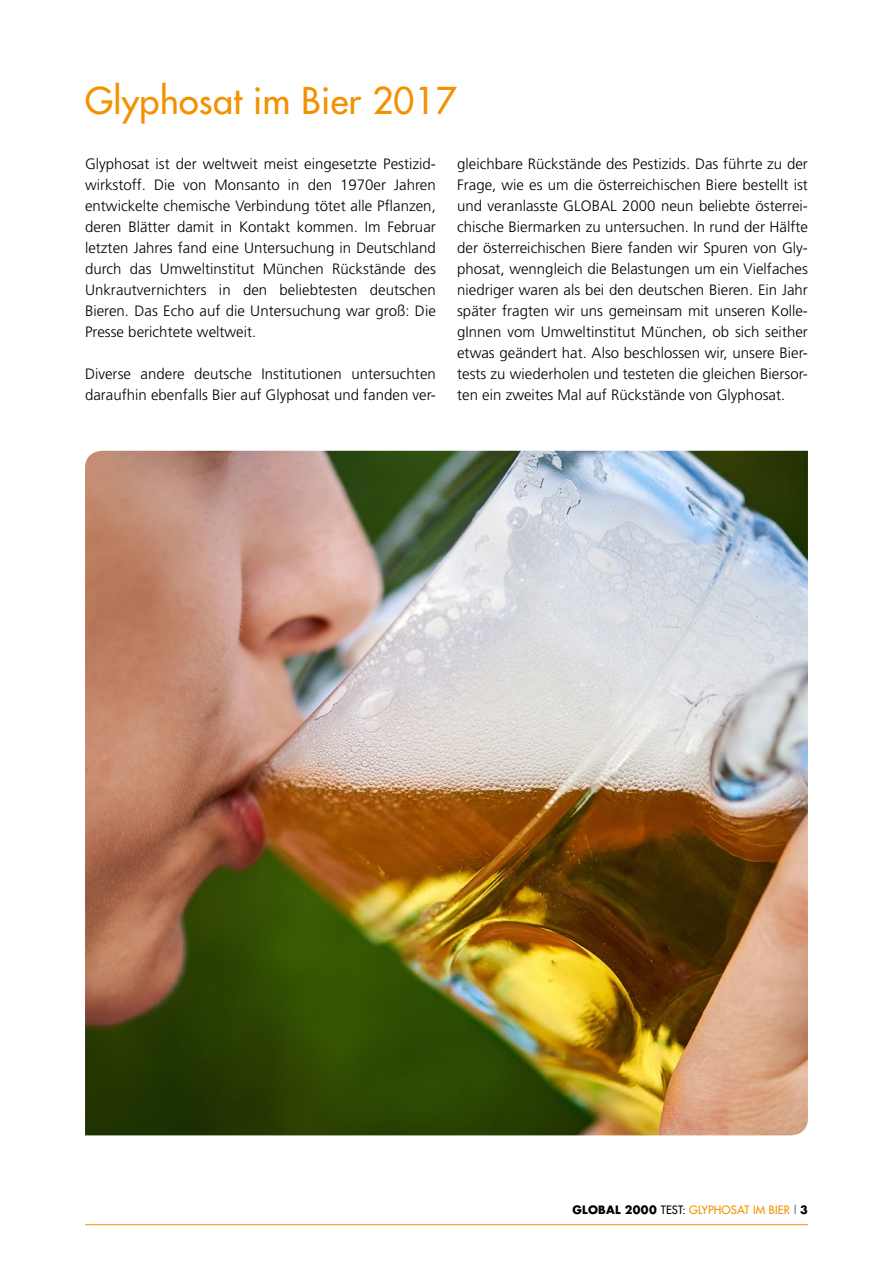
<style>
.page{position:relative;width:893px;height:1263px;background:#fff}
.page>*{position:absolute;margin:0;border:0;box-sizing:border-box;transform-origin:0 0}
.t1{font:36px "Futura";letter-spacing:.01em;color:#f39100}
.t2{font:300 15px/21px "Frutiger";color:#000;text-align:justify}
.t3{font:11.25px "Futura";letter-spacing:.01em;color:#f39100}
.s1{font-weight:700;color:#000}
.s2{color:#000}
.s3{font-weight:300;color:#000}
</style>
<div class="page">
<hr style="left:85px;top:1224px;width:723px;height:1px;background:#f39100">
<img style="left:85px;top:451px;width:723px;height:684px">
<h1 class="t1" style="left:85px;top:77px;width:373px">Glyphosat im Bier 2017</h1>
<p class="t2" style="left:85px;top:153px;width:352px">Glyphosat ist der weltweit meist eingesetzte Pestizid&shy;wirkstoff. Die von Monsanto in den 1970er Jahren entwickelte chemische Verbindung tötet alle Pflanzen, deren Blätter damit in Kontakt kommen. Im Februar letzten Jahres fand eine Untersuchung in Deutschland durch das Umweltinstitut München Rückstände des Unkrautvernichters in den beliebtesten deutschen Bieren. Das Echo auf die Untersuchung war groß: Die Presse berichtete weltweit.</p>
<p class="t2" style="left:85px;top:363px;width:352px">Diverse andere deutsche Institutionen untersuchten daraufhin ebenfalls Bier auf Glyphosat und fanden ver-</p>
<p class="t2" style="left:457px;top:153px;width:352px">gleichbare Rückstände des Pestizids. Das führte zu der Frage, wie es um die österreichischen Biere bestellt ist und veranlasste GLOBAL 2000 neun beliebte österrei&shy;chische Biermarken zu untersuchen. In rund der Hälfte der österreichischen Biere fanden wir Spuren von Gly&shy;phosat, wenngleich die Belastungen um ein Vielfaches niedriger waren als bei den deutschen Bieren. Ein Jahr später fragten wir uns gemeinsam mit unseren Kolle&shy;gInnen vom Umweltinstitut München, ob sich seither etwas geändert hat. Also beschlossen wir, unsere Bier&shy;tests zu wiederholen und testeten die gleichen Biersor&shy;ten ein zweites Mal auf Rückstände von Glyphosat.</p>
<p class="t3" style="left:572px;top:1203px;width:237px"><span class="s1">GLOBAL 2000</span> <span class="s2">TEST:</span> GLYPHOSAT IM BIER <span class="s3">|</span> <span class="s1">3</span></p>
</div>
